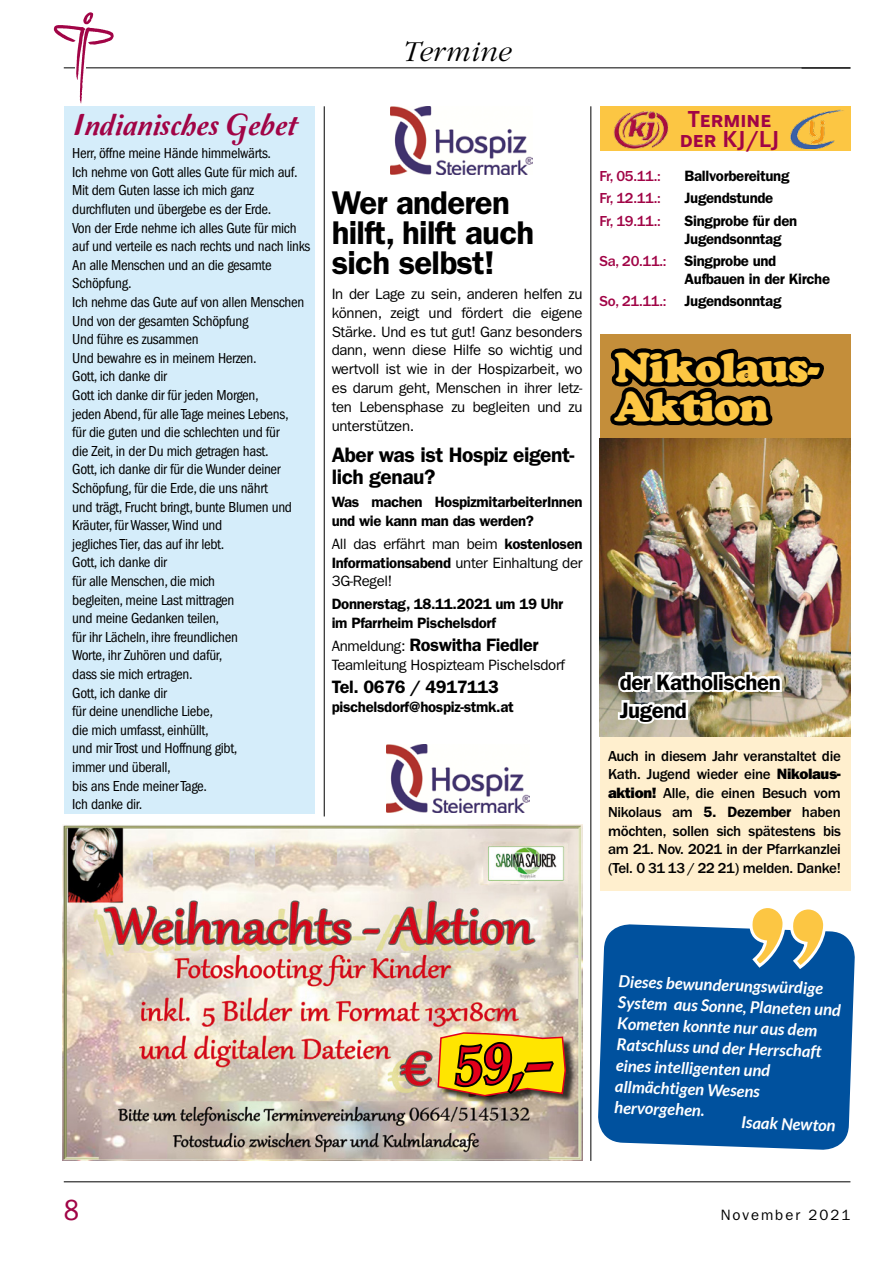
<style>
.page{position:relative;width:893px;height:1263px;background:#fff}
.page>*{position:absolute;margin:0;border:0;box-sizing:border-box;transform-origin:0 0}
.t1{font:italic 700 56.25px "Book Antiqua";color:#e2001a}
.t2{font:41.4px/39px "Cooper Black Std";letter-spacing:-.02em;color:#fcc643}
.t3{font:600 33px/30px "Franklin Gothic LT";letter-spacing:-.02em;color:#000}
.t4{font:31.5px "Amperzand";color:#a10446}
.t5{font:italic 300 30px "Garamond";color:#000}
.t6{font:condensed 30px "Franklin Gothic LT";color:#a10446}
.t7{font:700 24px/19.5px "Corporate SSC";color:#a10446;text-align:center}
.t8{font:600 22.35px/27.9px "Franklin Gothic LT";letter-spacing:-.02em;color:#000}
.t9{font:600 21px/22.5px "Franklin Gothic LT";letter-spacing:-.02em;color:#000}
.t10{font:600 18px "Franklin Gothic LT";letter-spacing:-.02em;color:#000}
.t11{font:italic 700 16.5px/21px "Lato";color:#fff}
.t12{font:condensed 15px/18.6px "Franklin Gothic LT";letter-spacing:-.02em;color:#000}
.t13{font:15px/18.8px "Franklin Gothic LT";letter-spacing:-.02em;color:#000;text-align:justify}
.t14{font:600 15px/18px "Franklin Gothic LT";letter-spacing:-.02em;color:#000}
.t15{font:500 15px/18.8px "Franklin Gothic LT";letter-spacing:-.02em;color:#000;text-align:justify}
.t16{font:500 15px "Franklin Gothic LT";letter-spacing:-.02em;color:#a10446}
.t17{font:15px "Franklin Gothic LT";letter-spacing:.13em;color:#000}
.s1{font-weight:600}
.s2{font-weight:400;font-size:15px}
.s3{font-weight:500;color:#a10446}
.s4{font-weight:800}
</style>
<div class="page">
<hr style="left:64px;top:67px;width:786px;height:1px;background:#000">
<hr style="left:64px;top:1181px;width:786px;height:1px;background:#000">
<img style="left:54px;top:12px;width:61px;height:92px">
<div style="left:64px;top:106px;width:251px;height:708px;background:#d5edfa"></div>
<div style="left:600px;top:335px;width:250px;height:105px;background:#c48e3a"></div>
<div style="left:600px;top:106px;width:250px;height:45px;background:#fcc643"></div>
<img style="left:829px;top:109px;width:15px;height:36px">
<hr style="left:801px;top:68px;width:49px;height:1px;background:#000">
<div style="left:600px;top:737px;width:250px;height:154px;background:#ffefce"></div>
<img style="left:600px;top:439px;width:250px;height:297px">
<svg style="left:605px;top:67px;width:224px;height:359px"></svg>
<img style="left:616px;top:669px;width:168px;height:60px">
<svg style="left:598px;top:924px;width:257px;height:226px;background:#105ca4"></svg>
<svg style="left:750px;top:908px;width:75px;height:63px"></svg>
<img style="left:387px;top:744px;width:142px;height:68px">
<img style="left:390px;top:106px;width:143px;height:69px">
<hr style="left:324px;top:106px;width:1px;height:710px;background:#000">
<hr style="left:591px;top:106px;width:1px;height:1055px;background:#000">
<img style="left:62px;top:825px;width:521px;height:336px">
<div style="left:440px;top:1033px;width:137px;height:73px;background:#000;opacity:.75"></div>
<img style="left:437px;top:934px;width:130px;height:163px">
<h3 class="t4" style="left:72px;top:109px;width:225px">Indianisches Gebet</h3>
<p class="t12" style="left:72px;top:144px;width:240px">Herr, öffne meine Hände himmelwärts.<br>Ich nehme von Gott alles Gute für mich auf.<br>Mit dem Guten lasse ich mich ganz durchfluten und übergebe es der Erde.<br>Von der Erde nehme ich alles Gute für mich auf und verteile es nach rechts und nach links<br>An alle Menschen und an die gesamte<br>Schöpfung.<br>Ich nehme das Gute auf von allen Menschen<br>Und von der gesamten Schöpfung<br>Und führe es zusammen<br>Und bewahre es in meinem Herzen.<br>Gott, ich danke dir<br>Gott ich danke dir für jeden Morgen,<br>jeden Abend, für alle Tage meines Lebens,<br>für die guten und die schlechten und für<br>die Zeit, in der Du mich getragen hast.<br>Gott, ich danke dir für die Wunder deiner<br>Schöpfung, für die Erde, die uns nährt<br>und trägt, Frucht bringt, bunte Blumen und<br>Kräuter, für Wasser, Wind und<br>jegliches Tier, das auf ihr lebt.<br>Gott, ich danke dir<br>für alle Menschen, die mich<br>begleiten, meine Last mittragen<br>und meine Gedanken teilen,<br>für ihr Lächeln, ihre freundlichen<br>Worte, ihr Zuhören und dafür,<br>dass sie mich ertragen.<br>Gott, ich danke dir<br>für deine unendliche Liebe,<br>die mich umfasst, einhüllt,<br>und mir Trost und Hoffnung gibt,<br>immer und überall,<br>bis ans Ende meiner Tage.<br>Ich danke dir.</p>
<h3 class="t5" style="left:403px;top:36px;width:110px">Termine</h3>
<h3 class="t3" style="left:332px;top:188px;width:204px">Wer anderen hilft, hilft auch sich selbst!</h3>
<p class="t13" style="left:332px;top:285px;width:252px">In der Lage zu sein, anderen helfen zu können, zeigt und fördert die eigene Stärke. Und es tut gut! Ganz besonders dann, wenn diese Hilfe so wichtig und wertvoll ist wie in der Hospizarbeit, wo es darum geht, Menschen in ihrer letz&shy;ten Lebensphase zu begleiten und zu unterstützen.</p>
<h3 class="t9" style="left:332px;top:443px;width:244px">Aber was ist Hospiz eigent&shy;lich genau?</h3>
<p class="t14" style="left:332px;top:492px;width:252px;line-height:18.8px">Was machen HospizmitarbeiterInnen und wie kann man das werden?</p>
<p class="t13" style="left:332px;top:534px;width:252px">All das erfährt man beim <span class="s1">kostenlosen Informationsabend</span> unter Einhaltung der 3G-Regel!</p>
<p class="t14" style="left:332px;top:595px;width:233px;line-height:18.8px">Donnerstag, 18.11.2021 um 19 Uhr im Pfarrheim Pischelsdorf</p>
<p class="t10" style="left:332px;top:634px;width:208px"><span class="s2">Anmeldung:</span> Roswitha Fiedler</p>
<p class="t13" style="left:332px;top:655px;width:235px">Teamleitung Hospizteam Pischelsdorf</p>
<p class="t10" style="left:332px;top:676px;width:169px">Tel. 0676 / 4917113</p>
<p class="t14" style="left:332px;top:697px;width:184px">pischelsdorf@hospiz-stmk.at</p>
<h3 class="t7" style="left:680px;top:110px;width:101px">Termine der KJ/LJ</h3>
<p class="t16" style="left:600px;top:168px;width:63px">Fr, 05.11.:</p>
<p class="t14" style="left:685px;top:167px;width:106px">Ballvorbereitung</p>
<p class="t16" style="left:600px;top:190px;width:63px">Fr, 12.11.:</p>
<p class="t14" style="left:685px;top:189px;width:90px">Jugendstunde</p>
<p class="t16" style="left:600px;top:212px;width:63px">Fr, 19.11.:</p>
<p class="t14" style="left:685px;top:212px;width:114px">Singprobe für den<br>Jugendsonntag</p>
<p class="t14" style="left:685px;top:252px;width:147px;text-indent:-85px"><span class="s3">Sa, 20.11.:</span> Singprobe und<br>Aufbauen in der Kirche</p>
<p class="t14" style="left:600px;top:292px;width:183px"><span class="s3">So, 21.11.:</span> Jugendsonntag</p>
<h2 class="t2" style="left:614px;top:348px;width:207px">Nikolaus-<br>Aktion</h2>
<h3 class="t8" style="left:620px;top:668px;width:162px">der Katholischen<br>Jugend</h3>
<p class="t15" style="left:608px;top:746px;width:234px">Auch in diesem Jahr veranstaltet die Kath. Jugend wieder eine <span class="s4">Nikolaus&shy;aktion!</span> Alle, die einen Besuch vom Nikolaus am <span class="s1">5. Dezember</span> haben möchten, sollen sich spätestens bis am 21. Nov. 2021 in der Pfarrkanzlei (Tel. 0 31 13 / 22 21) melden. Danke!</p>
<h1 class="t1" style="left:453px;top:1033px;width:100px;rotate:-3deg">59,–</h1>
<p class="t11" style="left:619px;top:971px;width:225px;rotate:2deg">Dieses bewunderungswürdige<br>System aus Sonne, Planeten und<br>Kometen konnte nur aus dem<br>Ratschluss und der Herrschaft eines intelligenten und allmächtigen Wesens hervorgehen.</p>
<p class="t11" style="left:742px;top:1112px;width:96px;rotate:2deg">Isaak Newton</p>
<h3 class="t6" style="left:64px;top:1194px;width:17px">8</h3>
<p class="t17" style="left:721px;top:1206px;width:131px">November 2021</p>
</div>
